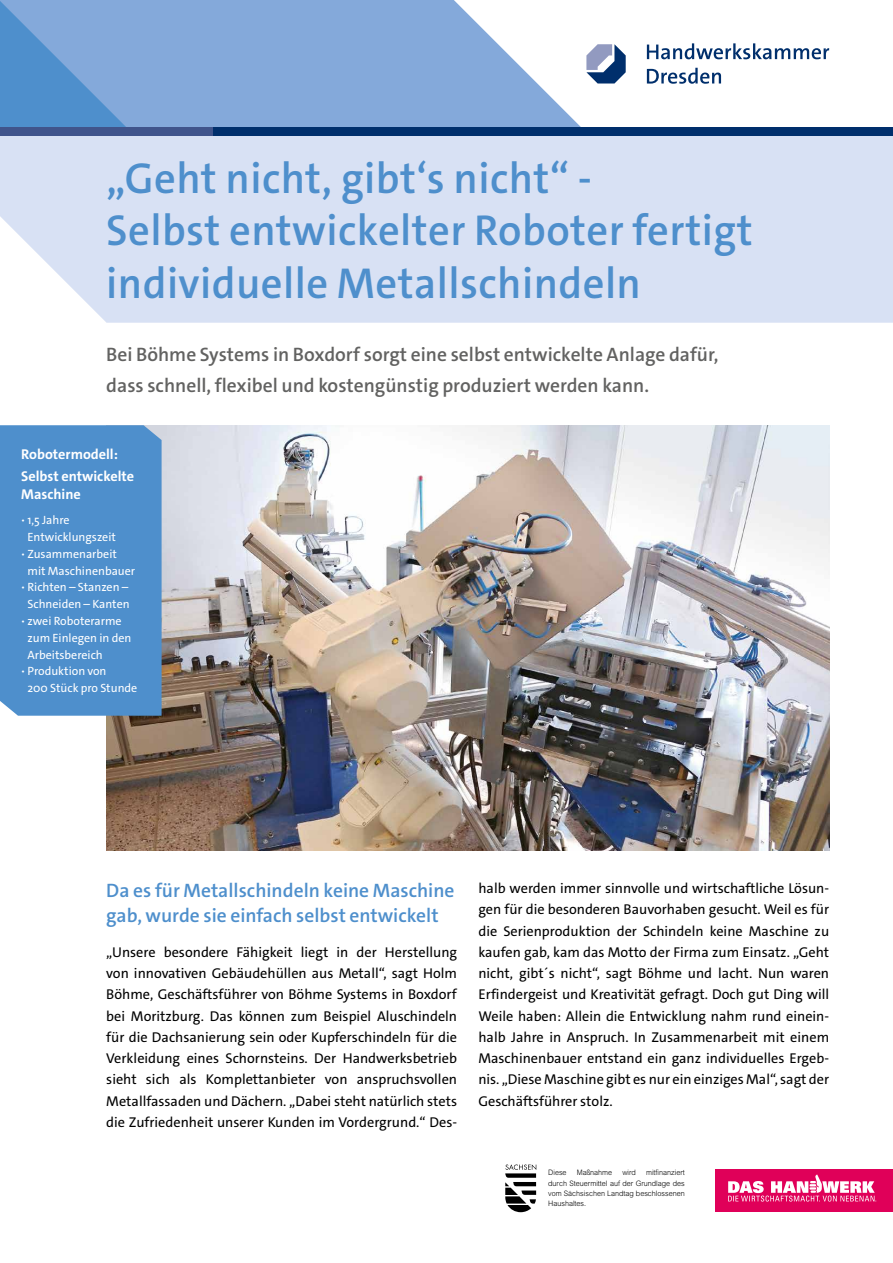
<style>
.page{position:relative;width:893px;height:1263px;background:#fff}
.page>*{position:absolute;margin:0;border:0;box-sizing:border-box;transform-origin:0 0}
.t1{font:600 43.5px/52.5px "The Sans C4 s";letter-spacing:.01em;color:#4e8fcc}
.t2{font:600 19.5px/30.5px "The Sans C4 s";color:#626261}
.t3{font:600 19.5px/25.2px "The Sans C4 s";color:#4e8fcc}
.t4{font:14.25px/21.3px "The Sans C4 s";color:#000;text-align:justify}
.t5{font:700 14.25px/22.2px "The Sans C4 s";color:#fff}
.t6{font:12px/16.8px "The Sans C4 s";color:#fff}
.t7{font:300 7.5px/10.4px "Arial";color:#000;text-align:justify;scale:.96 1}
</style>
<div class="page">
<svg style="left:586px;top:44px;width:40px;height:40px"></svg>
<svg style="left:647px;top:43px;width:182px;height:16px"></svg>
<svg style="left:647px;top:68px;width:74px;height:16px"></svg>
<div style="left:0;top:136px;width:893px;height:187px;background:#d8e1f4"></div>
<svg style="left:0;top:0;width:581px;height:128px;background:#94b4de"></svg>
<svg style="left:0;top:1px;width:127px;height:127px;background:#689bd2"></svg>
<div style="left:0;top:128px;width:893px;height:8px;background:#002f6c"></div>
<div style="left:0;top:128px;width:213px;height:8px;background:#40548b"></div>
<div style="left:716px;top:1169px;width:177px;height:43px;background:#e00059"></div>
<svg style="left:728px;top:1174px;width:148px;height:27px"></svg>
<svg style="left:505px;top:1164px;width:31px;height:48px"></svg>
<img style="left:106px;top:425px;width:723px;height:425px">
<div style="left:0;top:425px;width:162px;height:291px;background:#4e8fcc"></div>
<h1 class="t1" style="left:106px;top:152px;width:648px">„Geht nicht, gibt‘s nicht“ -<br>Selbst entwickelter Roboter fertigt individuelle Metallschindeln</h1>
<h2 class="t2" style="left:106px;top:340px;width:614px">Bei Böhme Systems in Boxdorf sorgt eine selbst entwickelte Anlage dafür, dass schnell, flexibel und kostengünstig produziert werden kann.</h2>
<p class="t5" style="left:21px;top:443px;width:114px">Robotermodell:<br>Selbst entwickelte</p>
<p class="t5" style="left:21px;top:483px;width:61px">Maschine</p>
<p class="t6" style="left:27px;top:512px;width:90px;text-indent:-6px">• 1,5 Jahre<br>Entwicklungszeit</p>
<p class="t6" style="left:27px;top:545px;width:109px;text-indent:-6px">• Zusammenarbeit mit Maschinenbauer</p>
<p class="t6" style="left:21px;top:579px;width:110px;text-align:center">• Richten – Stanzen –<br>Schneiden – Kanten</p>
<p class="t6" style="left:27px;top:613px;width:105px;text-indent:-6px">• zwei Roboterarme zum Einlegen in den<br>Arbeitsbereich</p>
<p class="t6" style="left:27px;top:663px;width:111px;text-indent:-6px">• Produktion von<br>200 Stück pro Stunde</p>
<h2 class="t3" style="left:106px;top:878px;width:350px">Da es für Metallschindeln keine Maschine gab, wurde sie einfach selbst entwickelt</h2>
<p class="t4" style="left:106px;top:941px;width:352px">„Unsere besondere Fähigkeit liegt in der Herstellung von innovativen Gebäudehüllen aus Metall“, sagt Holm Böhme, Geschäftsführer von Böhme Systems in Boxdorf bei Moritzburg. Das können zum Beispiel Aluschindeln für die Dachsanierung sein oder Kupferschindeln für die Verkleidung eines Schornsteins. Der Handwerksbetrieb sieht sich als Komplettanbieter von anspruchsvollen Metallfassaden und Dächern. „Dabei steht natürlich stets die Zufriedenheit unserer Kunden im Vordergrund.“ Des-</p>
<p class="t4" style="left:478px;top:878px;width:352px">halb werden immer sinnvolle und wirtschaftliche Lösun&shy;gen für die besonderen Bauvorhaben gesucht. Weil es für die Serienproduktion der Schindeln keine Maschine zu kaufen gab, kam das Motto der Firma zum Einsatz. „Geht nicht, gibt´s nicht“, sagt Böhme und lacht. Nun waren Erfindergeist und Kreativität gefragt. Doch gut Ding will Weile haben: Allein die Entwicklung nahm rund einein&shy;halb Jahre in Anspruch. In Zusammenarbeit mit einem Maschinenbauer entstand ein ganz individuelles Ergeb&shy;nis. „Diese Maschine gibt es nur ein einziges Mal“, sagt der Geschäftsführer stolz.</p>
<p class="t7" style="left:548px;top:1167px;width:144px;text-indent:98px">mitfinanziert durch Steuermittel auf der Grundlage des vom Sächsischen Landtag beschlossenen Haushaltes.</p>
<p class="t7" style="left:548px;top:1167px;width:21px">Diese</p>
<p class="t7" style="left:577px;top:1167px;width:39px">Maßnahme</p>
<p class="t7" style="left:622px;top:1167px;width:16px">wird</p>
</div>
